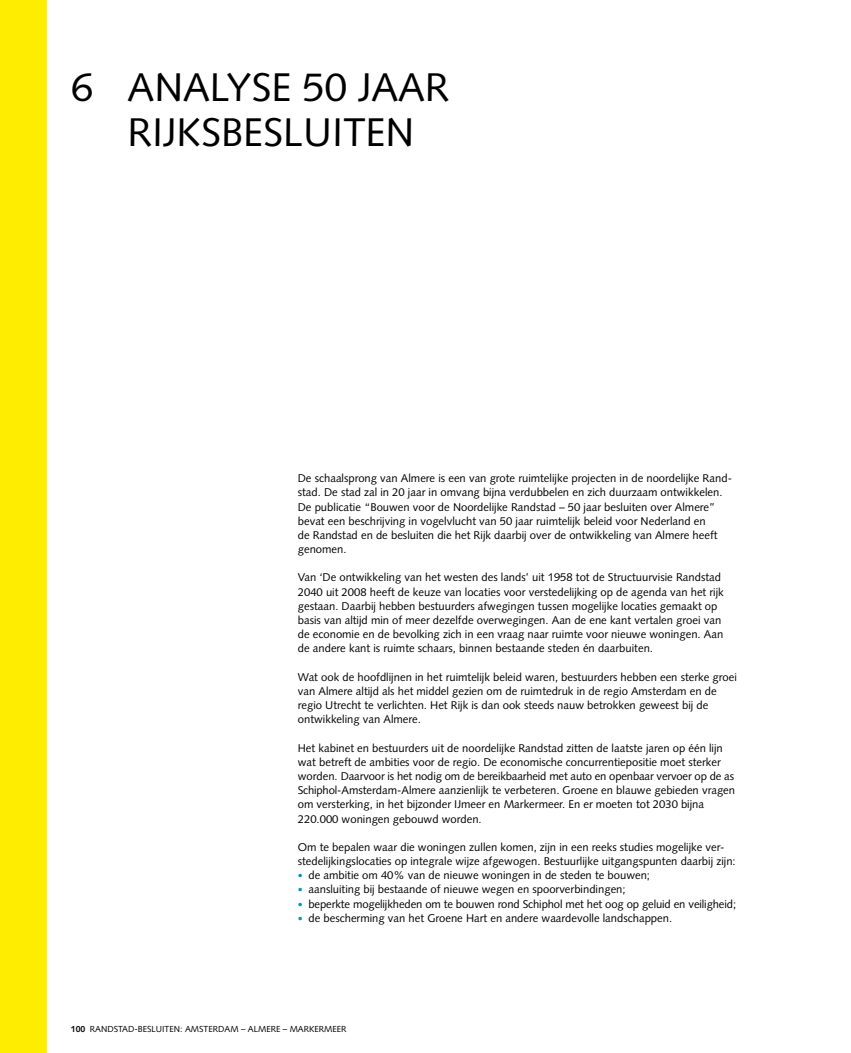
<style>
.page{position:relative;width:851px;height:1053px;background:#fff}
.page>*{position:absolute;margin:0;border:0;box-sizing:border-box;transform-origin:0 0}
.t1{font:40px/45px "Syntax";color:#000}
.t2{font:11.25px/14.1px "Syntax";color:#000}
.t3{font:8.75px "Syntax";color:#000}
.s1{font-size:10px;color:#0092bb}
.s2{font-weight:700}
</style>
<div class="page">
<div style="left:0;top:0;width:46px;height:1052px;background:#ffed00"></div>
<p class="t1" style="left:128px;top:65px;width:281px;text-indent:-57px">6 Analyse 50 jaar -rijksbesluiten</p>
<p class="t2" style="left:298px;top:471px;width:435px">De schaalsprong van Almere is een van grote ruimtelijke projecten in de noordelijke Rand&shy;stad. De stad zal in 20 jaar in omvang bijna verdubbelen en zich duurzaam ontwikkelen.<br>De publicatie “Bouwen voor de Noordelijke Randstad – 50 jaar besluiten over Almere” bevat een beschrijving in vogelvlucht van 50 jaar ruimtelijk beleid voor Nederland en<br>de Randstad en de besluiten die het Rijk daarbij over de ontwikkeling van Almere heeft genomen.</p>
<p class="t2" style="left:298px;top:570px;width:427px">Van ‘De ontwikkeling van het westen des lands’ uit 1958 tot de Structuurvisie Randstad 2040 uit 2008 heeft de keuze van locaties voor verstedelijking op de agenda van het rijk gestaan. Daarbij hebben bestuurders afwegingen tussen mogelijke locaties gemaakt op basis van altijd min of meer dezelfde overwegingen. Aan de ene kant vertalen groei van de economie en de bevolking zich in een vraag naar ruimte voor nieuwe woningen. Aan de andere kant is ruimte schaars, binnen bestaande steden én daarbuiten.</p>
<p class="t2" style="left:298px;top:669px;width:440px">Wat ook de hoofdlijnen in het ruimtelijk beleid waren, bestuurders hebben een sterke groei van Almere altijd als het middel gezien om de ruimtedruk in de regio Amsterdam en de regio Utrecht te verlichten. H et Rijk is dan ook steeds nauw betrokken geweest bij de ontwikkeling van Almere.</p>
<p class="t2" style="left:298px;top:740px;width:439px">H et kabinet en bestuurders uit de noordelijke Randstad zitten de laatste jaren op één lijn wat betreft de ambities voor de regio. De economische concurrentiepositie moet sterker worden. Daarvoor is het nodig om de bereikbaarheid met auto en openbaar vervoer op de as Schiphol-Amsterdam-Almere aanzienlijk te verbeteren. Groene en blauwe gebieden vragen om versterking, in het bijzonder IJmeer en Markermeer. En er moeten tot 2030 bijna 220.000 woningen gebouwd worden.</p>
<p class="t2" style="left:298px;top:840px;width:439px">Om te bepalen waar die woningen zullen komen, zijn in een reeks studies mogelijke ver&shy;stedelijkingslocaties op integrale wijze afgewogen. Bestuurlijke uitgangspunten daarbij zijn:</p>
<p class="t2" style="left:298px;top:868px;width:354px"><span class="s1">•</span> de ambitie om 40% van de nieuwe woningen in de steden te bouwen;</p>
<p class="t2" style="left:298px;top:882px;width:329px"><span class="s1">•</span> aansluiting bij bestaande of nieuwe wegen en spoorverbindingen;</p>
<p class="t2" style="left:298px;top:896px;width:439px"><span class="s1">•</span> beperkte mogelijkheden om te bouwen rond Schiphol met het oog op geluid en veiligheid;</p>
<p class="t2" style="left:298px;top:910px;width:376px"><span class="s1">•</span> de bescherming van het Groene Hart en andere waardevolle landschappen.</p>
<p class="t3" style="left:71px;top:1023px;width:31px"><span class="s2">100</span> Randstad</p>
<p class="t3" style="left:134px;top:1023px;width:85px">-besluiten : Amsterda</p>
<p class="t3" style="left:230px;top:1023px;width:67px">m – Almere – Mar</p>
<p class="t3" style="left:309px;top:1023px;width:36px">kermeer</p>
</div>
